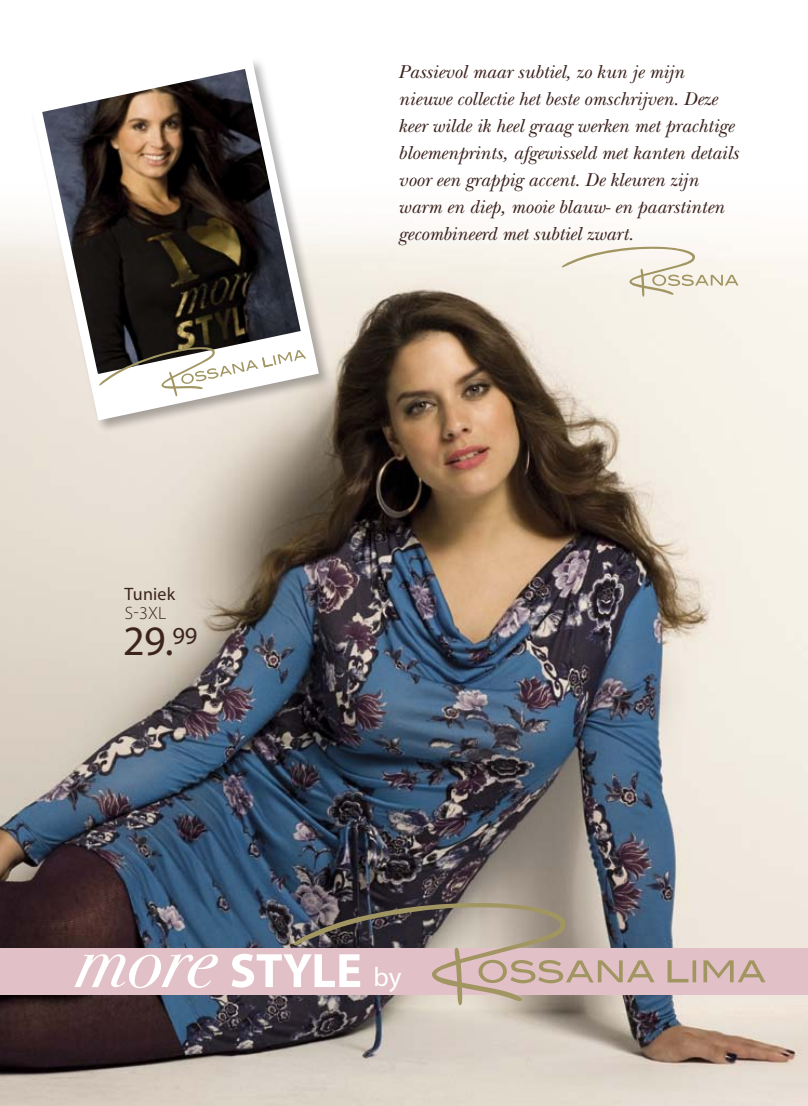
<style>
.page{position:relative;width:808px;height:1106px;background:#fff}
.page>*{position:absolute;margin:0;border:0;box-sizing:border-box;transform-origin:0 0}
.t1{font:42px "Myriad Pro";color:#3c231e}
.t2{font:27px "Myriad Pro";color:#fff}
.t3{font:italic 19.5px/27px "New Baskerville Std";color:#3c231e}
.t4{font:18px "Myriad Pro";letter-spacing:.01em;color:#3c231e}
.t5{font:300 18px "Myriad Pro";color:#3c231e}
</style>
<div class="page">
<img style="left:0;top:223px;width:808px;height:883px">
<div style="left:29px;top:56px;width:303px;height:377px;background:#000;opacity:.3"></div>
<svg style="left:31px;top:58px;width:288px;height:362px"></svg>
<img style="left:42px;top:69px;width:259px;height:305px">
<svg style="left:97px;top:344px;width:209px;height:55px"></svg>
<div style="left:0;top:948px;width:808px;height:46px;background:#e2c0c8"></div>
<svg style="left:74px;top:954px;width:144px;height:34px"></svg>
<svg style="left:668px;top:960px;width:20px;height:22px"></svg>
<svg style="left:692px;top:960px;width:4px;height:22px"></svg>
<svg style="left:703px;top:960px;width:62px;height:22px"></svg>
<svg style="left:232px;top:901px;width:422px;height:110px"></svg>
<svg style="left:560px;top:246px;width:178px;height:54px"></svg>
<p class="t4" style="left:125px;top:582px;width:52px">Tuniek</p>
<p class="t5" style="left:125px;top:602px;width:43px">S-3XL</p>
<h1 class="t1" style="left:123px;top:614px;width:75px">29.<sup>99</sup></h1>
<p class="t3" style="left:398px;top:58px;width:342px">Passievol maar subtiel, zo kun je mijn nieuwe collectie het beste omschrijven. Deze keer wilde ik heel graag werken met prachtige bloemenprints, afgewisseld met kanten details voor een grappig accent. De kleuren zijn warm en diep, mooie blauw- en paarstinten gecombineerd met subtiel zwart.</p>
<h2 class="t2" style="left:374px;top:960px;width:29px">by</h2>
</div>
